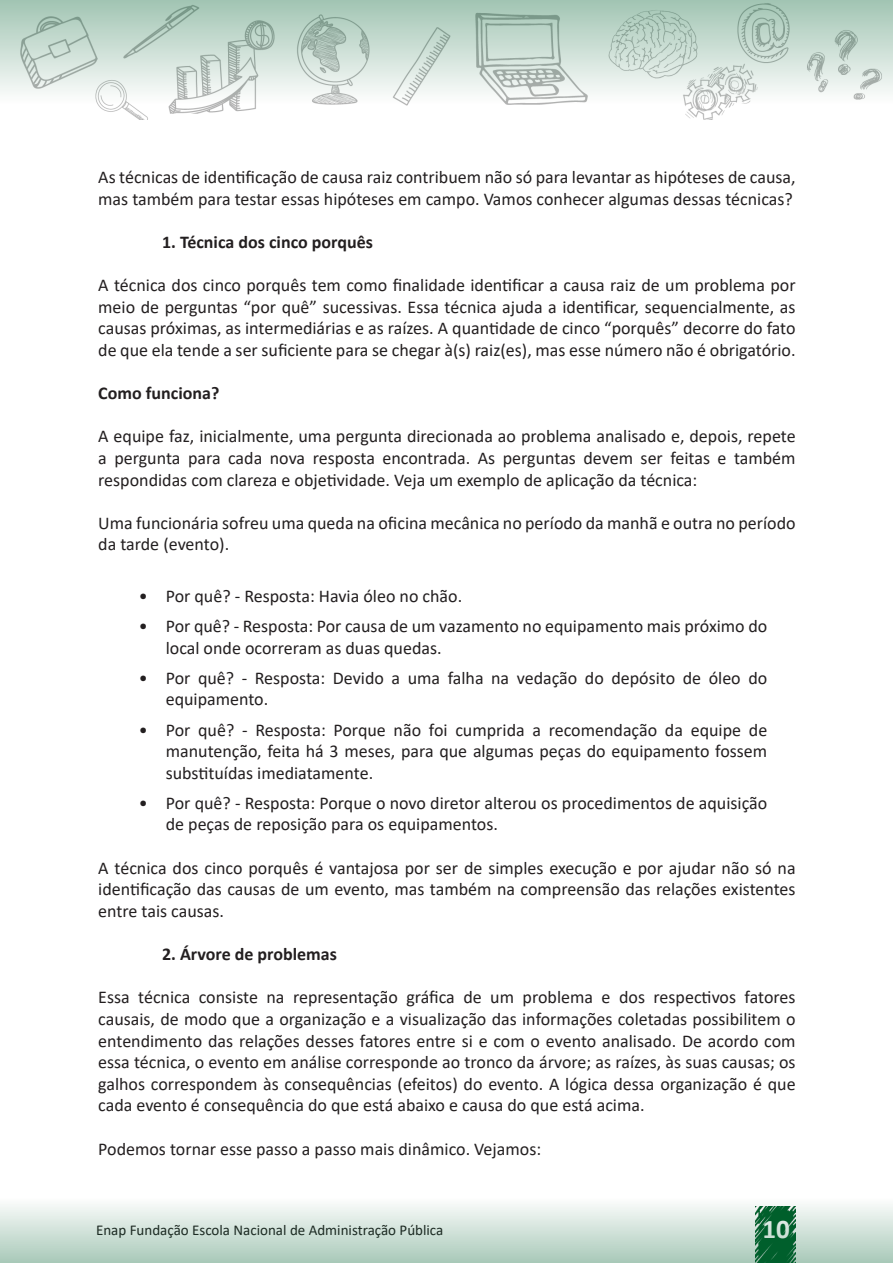
<style>
.page{position:relative;width:893px;height:1263px;background:#fff}
.page>*{position:absolute;margin:0;border:0;box-sizing:border-box;transform-origin:0 0}
.t1{font:700 27px "Calibri";color:#fff}
.texto{font:18px/21.6px "Calibri";color:#231f20}
.Bullets_marcação_II{font:700 18px "Calibri";color:#231f20}
.texto-2{font:700 18px "Calibri";color:#231f20}
.t2{font:15px "Calibri";color:#231f20}
</style>
<div class="page">
<svg style="left:0;top:0;width:893px;height:120px"></svg>
<svg style="left:0;top:1205px;width:893px;height:58px;background:#c5dad0"></svg>
<p class="texto" style="left:98px;top:166px;width:699px">As técnicas de identificação de causa raiz contribuem não só para levantar as hipóteses de causa, mas também para testar essas hipóteses em campo. Vamos conhecer algumas dessas técnicas?</p>
<p class="Bullets_marcação_II" style="left:162px;top:229px;width:212px">1. Técnica dos cinco porquês</p>
<p class="texto" style="left:98px;top:274px;width:699px;text-align:justify">A técnica dos cinco porquês tem como finalidade identificar a causa raiz de um problema por meio de perguntas “por quê” sucessivas. Essa técnica ajuda a identificar, sequencialmente, as causas próximas, as intermediárias e as raízes. A quantidade de cinco “porquês” decorre do fato de que ela tende a ser suficiente para se chegar à(s) raiz(es), mas esse número não é obrigatório.</p>
<p class="texto-2" style="left:98px;top:380px;width:123px">Como funciona?</p>
<p class="texto" style="left:98px;top:425px;width:699px;text-align:justify">A equipe faz, inicialmente, uma pergunta direcionada ao problema analisado e, depois, repete a pergunta para cada nova resposta encontrada. As perguntas devem ser feitas e também respondidas com clareza e objetividade. Veja um exemplo de aplicação da técnica:</p>
<p class="texto" style="left:98px;top:511px;width:699px">Uma funcionária sofreu uma queda na oficina mecânica no período da manhã e outra no período da tarde (evento).</p>
<p class="texto" style="left:139px;top:585px;width:325px">• Por quê? - Resposta: Havia óleo no chão.</p>
<p class="texto" style="left:166px;top:615px;width:603px;text-indent:-27px">• Por quê? - Resposta: Por causa de um vazamento no equipamento mais próximo do local onde ocorreram as duas quedas.</p>
<p class="texto" style="left:166px;top:667px;width:603px;text-indent:-27px">• Por quê? - Resposta: Devido a uma falha na vedação do depósito de óleo do equipamento.</p>
<p class="texto" style="left:166px;top:718px;width:603px;text-align:justify;text-indent:-27px">• Por quê? - Resposta: Porque não foi cumprida a recomendação da equipe de manutenção, feita há 3 meses, para que algumas peças do equipamento fossem substituídas imediatamente.</p>
<p class="texto" style="left:166px;top:792px;width:603px;text-indent:-27px">• Por quê? - Resposta: Porque o novo diretor alterou os procedimentos de aquisição de peças de reposição para os equipamentos.</p>
<p class="texto" style="left:98px;top:856px;width:699px;text-align:justify">A técnica dos cinco porquês é vantajosa por ser de simples execução e por ajudar não só na identificação das causas de um evento, mas também na compreensão das relações existentes entre tais causas.</p>
<p class="Bullets_marcação_II" style="left:162px;top:941px;width:176px">2. Árvore de problemas</p>
<p class="texto" style="left:98px;top:986px;width:699px;text-align:justify">Essa técnica consiste na representação gráfica de um problema e dos respectivos fatores causais, de modo que a organização e a visualização das informações coletadas possibilitem o entendimento das relações desses fatores entre si e com o evento analisado. De acordo com essa técnica, o evento em análise corresponde ao tronco da árvore; as raízes, às suas causas; os galhos correspondem às consequências (efeitos) do evento. A lógica dessa organização é que cada evento é consequência do que está abaixo e causa do que está acima.</p>
<p class="texto" style="left:98px;top:1137px;width:444px">Podemos tornar esse passo a passo mais dinâmico. Vejamos:</p>
<p class="t2" style="left:96px;top:1220px;width:349px">Enap Fundação Escola Nacional de Administração Pública</p>
<h1 class="t1" style="left:763px;top:1210px;width:29px">10</h1>
</div>
